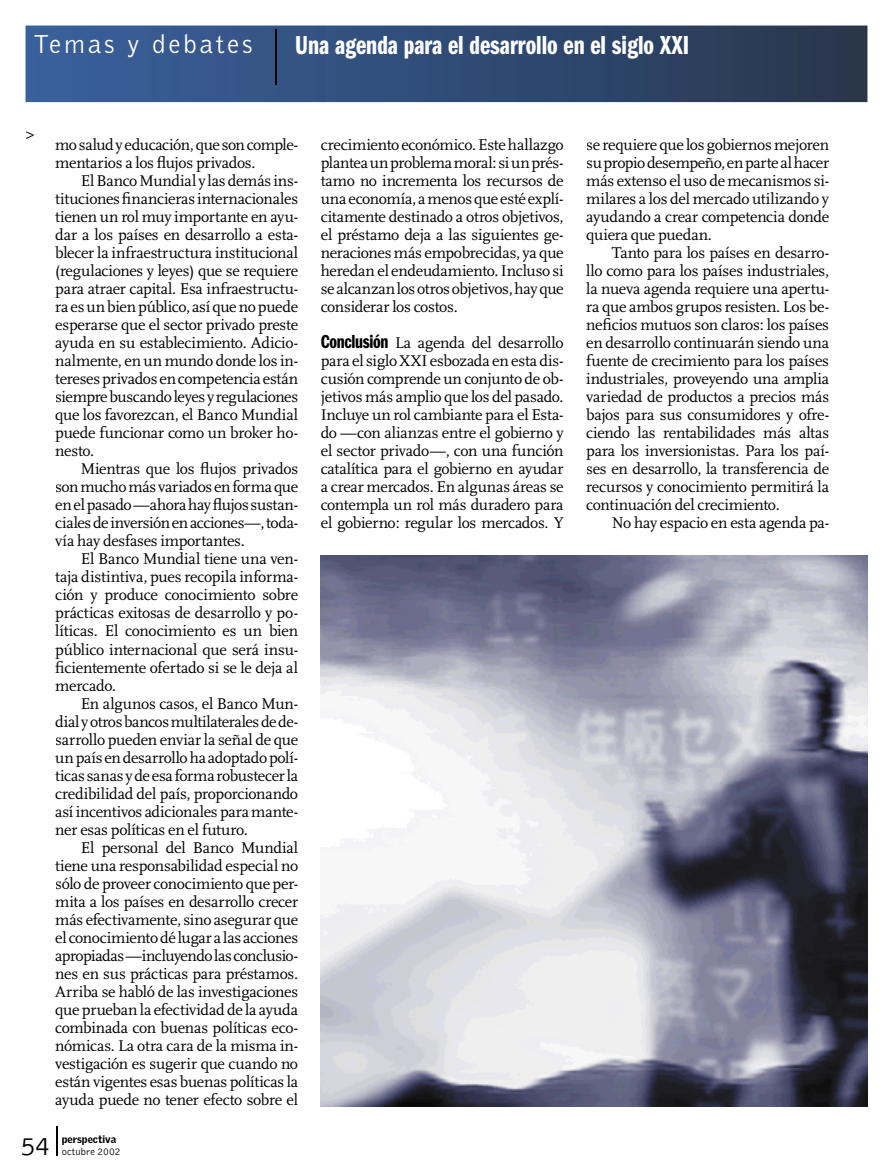
<style>
.page{position:relative;width:893px;height:1170px;background:#fff}
.page>*{position:absolute;margin:0;border:0;box-sizing:border-box;transform-origin:0 0}
.t1{font:27px "Franklin Gothic Demi Cmpr";color:#fff}
.t2{font:300 27px "Bell Gothic";letter-spacing:.1em;color:#fff}
.t3{font:300 27px "Bell Gothic";color:#000}
.t4{font:16.2px/18px "Scala";letter-spacing:-.015em;color:#000;text-align:justify}
.t5{font:italic 16.2px "Scala";color:#000}
.t6{font:900 10.5px "Griffith Gothic";color:#000}
.t7{font:300 10.5px "Bell Gothic";letter-spacing:.01em;color:#000}
.s1{font-family:"Franklin Gothic Demi Cmpr";font-size:19.5px}
</style>
<div class="page">
<img style="left:26px;top:26px;width:841px;height:76px">
<img style="left:275px;top:29px;width:2px;height:55px">
<img style="left:321px;top:555px;width:546px;height:551px">
<hr style="left:56px;top:1125px;width:1px;height:30px;background:#000">
<h1 class="t2" style="left:33px;top:30px;width:221px">Temas y debates</h1>
<h1 class="t1" style="left:295px;top:30px;width:396px">Una agenda para el desarrollo en el siglo XXI</h1>
<p class="t5" style="left:26px;top:126px;width:10px">&gt;</p>
<p class="t4" style="left:55px;top:136px;width:244px">mo salud y educación, que son comple&shy;mentarios a los flujos privados.</p>
<p class="t4" style="left:55px;top:172px;width:244px;text-indent:26px">El Banco Mundial y las demás ins&shy;tituciones financieras internacionales tienen un rol muy importante en ayu&shy;dar a los países en desarrollo a esta&shy;blecer la infraestructura institucional (regulaciones y leyes) que se requiere para atraer capital. Esa infraestructu&shy;ra es un bien público, así que no puede esperarse que el sector privado preste ayuda en su establecimiento. Adicio&shy;nalmente, en un mundo donde los in&shy;tereses privados en competencia están siempre buscando leyes y regulaciones que los favorezcan, el Banco Mundial puede funcionar como un broker ho&shy;nesto.</p>
<p class="t4" style="left:55px;top:460px;width:244px;text-indent:26px">Mientras que los flujos privados son mucho más variados en forma que en el pasado —ahora hay flujos sustan&shy;ciales de inversión en acciones—, toda&shy;vía hay desfases importantes.</p>
<p class="t4" style="left:55px;top:550px;width:244px;text-indent:26px">El Banco Mundial tiene una ven&shy;taja distintiva, pues recopila informa&shy;ción y produce conocimiento sobre prácticas exitosas de desarrollo y po&shy;líticas. El conocimiento es un bien público internacional que será insu&shy;ficientemente ofertado si se le deja al mercado.</p>
<p class="t4" style="left:55px;top:694px;width:244px;text-indent:26px">En algunos casos, el Banco Mun&shy;dial y otros bancos multilaterales de de&shy;sarrollo pueden enviar la señal de que un país en desarrollo ha adoptado polí&shy;ticas sanas y de esa forma robustecer la credibilidad del país, proporcionando así incentivos adicionales para mante&shy;ner esas políticas en el futuro.</p>
<p class="t4" style="left:55px;top:838px;width:244px;text-indent:26px">El personal del Banco Mundial tiene una responsabilidad especial no sólo de proveer conocimiento que per&shy;mita a los países en desarrollo crecer más efectivamente, sino asegurar que el conocimiento dé lugar a las acciones apropiadas —incluyendo las conclusio&shy;nes en sus prácticas para préstamos.<br>Arriba se habló de las investigaciones que prueban la efectividad de la ayuda combinada con buenas políticas eco&shy;nómicas. La otra cara de la misma in&shy;vestigación es sugerir que cuando no están vigentes esas buenas políticas la ayuda puede no tener efecto sobre el</p>
<p class="t6" style="left:62px;top:1132px;width:56px">perspectiva</p>
<h1 class="t3" style="left:21px;top:1131px;width:31px">54</h1>
<p class="t7" style="left:62px;top:1145px;width:61px">octubre 2002</p>
<p class="t4" style="left:321px;top:136px;width:244px">crecimiento económico. Este hallazgo plantea un problema moral: si un prés&shy;tamo no incrementa los recursos de una economía, a menos que esté explí&shy;citamente destinado a otros objetivos, el préstamo deja a las siguientes ge&shy;neraciones más empobrecidas, ya que heredan el endeudamiento. Incluso si se alcanzan los otros objetivos, hay que considerar los costos.</p>
<p class="t4" style="left:321px;top:334px;width:244px"><span class="s1">Conclusión</span> La agenda del desarrollo para el siglo XXI esbozada en esta dis&shy;cusión comprende un conjunto de ob&shy;jetivos más amplio que los del pasado.<br>Incluye un rol cambiante para el Esta&shy;do —con alianzas entre el gobierno y el sector privado—, con una función catalítica para el gobierno en ayudar a crear mercados. En algunas áreas se contempla un rol más duradero para el gobierno: regular los mercados. Y</p>
<p class="t4" style="left:586px;top:136px;width:244px">se requiere que los gobiernos mejoren su propio desempeño, en parte al hacer más extenso el uso de mecanismos si&shy;milares a los del mercado utilizando y ayudando a crear competencia donde quiera que puedan.</p>
<p class="t4" style="left:586px;top:244px;width:244px;text-indent:26px">Tanto para los países en desarro&shy;llo como para los países industriales, la nueva agenda requiere una apertu&shy;ra que ambos grupos resisten. Los be&shy;neficios mutuos son claros: los países en desarrollo continuarán siendo una fuente de crecimiento para los países industriales, proveyendo una amplia variedad de productos a precios más bajos para sus consumidores y ofre&shy;ciendo las rentabilidades más altas para los inversionistas. Para los paí&shy;ses en desarrollo, la transferencia de recursos y conocimiento permitirá la continuación del crecimiento.</p>
<p class="t4" style="left:612px;top:514px;width:219px">No hay espacio en esta agenda pa-</p>
</div>
